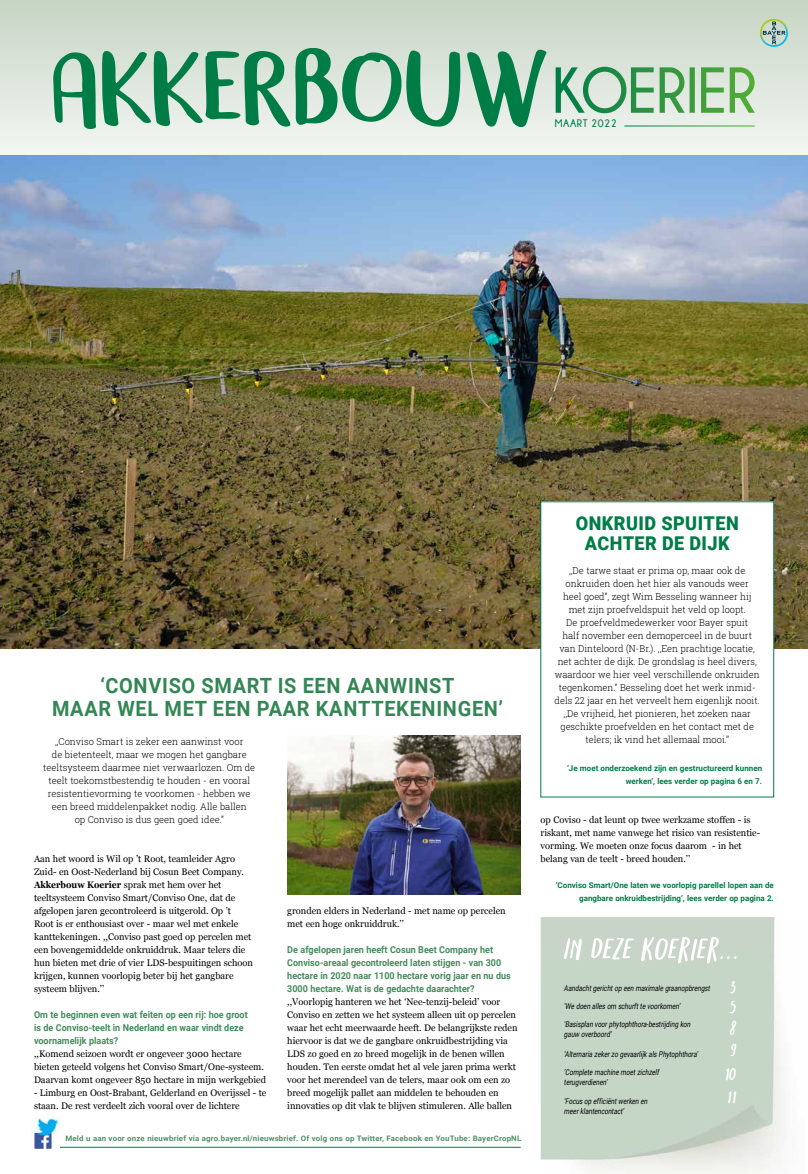
<style>
.page{position:relative;width:808px;height:1174px;background:#fff}
.page>*{position:absolute;margin:0;border:0;box-sizing:border-box;transform-origin:0 0}
.t1{font:700 21px/23px "Roboto";letter-spacing:.035em;color:#348655;text-align:center;scale:.95 1}
.t2{font:900 19px/20px "Roboto";letter-spacing:.025em;color:#007c47;text-align:center;scale:.95 1}
.t3{font:italic 15px "Semringah";color:#fff;scale:.8 1}
.t4{font:700 10.9px "Champagne&Limousines";letter-spacing:.05em;color:#007c47}
.t5{font:9.5px/13px "Georgia";color:#000}
.t6{font:300 9.5px/13px "Roboto Slab";color:#000;text-align:center}
.t7{font:700 9.5px/13px "Roboto";color:#448b5c;scale:.95 1}
.t8{font:italic 8px/10px "Roboto";color:#000;scale:.8 1}
.t9{font:700 8px/13px "Roboto";color:#007c47;text-align:right}
.t10{font:700 7.5px "Roboto";letter-spacing:.02em;color:#519164;scale:1.05 1}
.s1{font-weight:700}
.s2{font-family:"Semringah";font-size:15px;color:#fff}
</style>
<div class="page">
<hr style="left:48px;top:1147px;width:473px;height:1px;background:#007c47">
<svg style="left:0;top:0;width:808px;height:155px"></svg>
<img style="left:0;top:155px;width:808px;height:493px">
<svg style="left:760px;top:19px;width:28px;height:28px"></svg>
<div style="left:541px;top:502px;width:233px;height:295px;background:#fff"></div>
<div style="left:540px;top:501px;width:234px;height:296px;border:1px solid #007c47"></div>
<img style="left:31px;top:1118px;width:28px;height:30px">
<svg style="left:556px;top:67px;width:199px;height:46px;background:#9bc7a1"></svg>
<svg style="left:53px;top:48px;width:407px;height:81px;background:#87bda2"></svg>
<svg style="left:467px;top:50px;width:79px;height:77px;background:#78b699"></svg>
<hr style="left:624px;top:126px;width:131px;height:1px;background:#fff">
<img style="left:541px;top:917px;width:242px;height:254px">
<svg style="left:564px;top:937px;width:173px;height:26px"></svg>
<img style="left:287px;top:735px;width:234px;height:160px">
<p class="t4" style="left:555px;top:117px;width:64px">MAART 2022</p>
<h1 class="t1" style="left:52px;top:673px;width:476px">‘CONVISO SMART IS EEN AANWINST<br>MAAR WEL MET EEN PAAR KANTTEKENINGEN’</h1>
<p class="t6" style="left:43px;top:735px;width:214px">,,Conviso Smart is zeker een aanwinst voor<br>de bietenteelt, maar we mogen het gangbare teeltsysteem daarmee niet verwaarlozen. Om de teelt toekomstbestendig te houden - en vooral resistentievorming te voorkomen - hebben we een breed middelenpakket nodig. Alle ballen<br>op Conviso is dus geen goed idee.’’</p>
<p class="t5" style="left:34px;top:851px;width:221px">Aan het woord is Wil op ’t Root, teamleider Agro Zuid- en Oost-Nederland bij Cosun Beet Company.<br><span class="s1">Akkerbouw Koerier</span> sprak met hem over het teeltsysteem Conviso Smart/Conviso One, dat de afgelopen jaren gecontroleerd is uitgerold. Op ’t Root is er enthousiast over - maar wel met enkele kanttekeningen. ,,Conviso past goed op percelen met een bovengemiddelde onkruiddruk. Maar telers die hun bieten met drie of vier LDS-bespuitingen schoon krijgen, kunnen voorlopig beter bij het gangbare systeem blijven.’’</p>
<p class="t7" style="left:34px;top:1007px;width:226px">Om te beginnen even wat feiten op een rij: hoe groot is de Conviso-teelt in Nederland en waar vindt deze voornamelijk plaats?</p>
<p class="t5" style="left:34px;top:1046px;width:233px">,,Komend seizoen wordt er ongeveer 3000 hectare bieten geteeld volgens het Conviso Smart/One-systeem.<br>Daarvan komt ongeveer 850 hectare in mijn werkgebied</p>
<p class="t5" style="left:34px;top:1085px;width:234px">- Limburg en Oost-Brabant, Gelderland en Overijssel - te staan. De rest verdeelt zich vooral over de lichtere</p>
<p class="t5" style="left:287px;top:903px;width:220px">gronden elders in Nederland - met name op percelen met een hoge onkruiddruk.’’</p>
<p class="t7" style="left:287px;top:942px;width:237px">De afgelopen jaren heeft Cosun Beet Company het Conviso-areaal gecontroleerd laten stijgen - van 300 hectare in 2020 naar 1100 hectare vorig jaar en nu dus 3000 hectare. Wat is de gedachte daarachter?</p>
<p class="t5" style="left:287px;top:994px;width:232px">,,Voorlopig hanteren we het ‘Nee-tenzij-beleid’ voor Conviso en zetten we het systeem alleen uit op percelen waar het echt meerwaarde heeft. De belangrijkste reden hiervoor is dat we de gangbare onkruidbestrijding via LDS zo goed en zo breed mogelijk in de benen willen houden. Ten eerste omdat het al vele jaren prima werkt voor het merendeel van de telers, maar ook om een zo breed mogelijk pallet aan middelen te behouden en innovaties op dit vlak te blijven stimuleren. Alle ballen</p>
<p class="t10" style="left:66px;top:1133px;width:435px">Meld u aan voor onze nieuwbrief via agro.bayer.nl/nieuwsbrief. Of volg ons op Twitter, Facebook en YouTube: BayerCropNL</p>
<h2 class="t2" style="left:576px;top:513px;width:173px">ONKRUID SPUITEN<br>ACHTER DE DIJK</h2>
<p class="t6" style="left:554px;top:564px;width:207px">,,De tarwe staat er prima op, maar ook de onkruiden doen het hier als vanouds weer<br>heel goed’’, zegt Wim Besseling wanneer hij met zijn proefveldspuit het veld op loopt.<br>De proefveldmedewerker voor Bayer spuit<br>half november een demoperceel in de buurt van Dinteloord (N-Br.). ,,Een prachtige locatie, net achter de dijk. De grondslag is heel divers, waardoor we hier veel verschillende onkruiden tegenkomen.’’ Besseling doet het werk inmid&shy;dels 22 jaar en het verveelt hem eigenlijk nooit. ,,De vrijheid, het pionieren, het zoeken naar geschikte proefvelden en het contact met de telers; ik vind het allemaal mooi.’’</p>
<p class="t9" style="left:567px;top:761px;width:197px">‘Je moet onderzoekend zijn en gestructureerd kunnen werken’, lees verder op pagina 6 en 7.</p>
<p class="t5" style="left:540px;top:812px;width:221px">op Coviso - dat leunt op twee werkzame stoffen - is riskant, met name vanwege het risico van resistentie&shy;vorming. We moeten onze focus daarom - in het belang van de teelt - breed houden.’’</p>
<p class="t9" style="left:556px;top:878px;width:220px">‘Conviso Smart/One laten we voorlopig parellel lopen aan de gangbare onkruidbestrijding’, lees verder op pagina 2.</p>
<p class="t8" style="left:564px;top:983px;width:218px">Aandachtgerichtop een maximale graanopbrengst <span class="s2">3</span></p>
<p class="t8" style="left:564px;top:1001px;width:149px">‘We doen alles om schurftte voorkomen’</p>
<h3 class="t3" style="left:729px;top:999px;width:12px">5</h3>
<p class="t8" style="left:564px;top:1019px;width:162px">'Basisplan voorphytophthora-bestrijding kon gauw overboord’</p>
<h3 class="t3" style="left:729px;top:1020px;width:12px">8</h3>
<p class="t8" style="left:564px;top:1049px;width:171px">‘Alternaria zekerzo gevaarlijk als Phytophthora’</p>
<h3 class="t3" style="left:730px;top:1042px;width:11px">9</h3>
<p class="t8" style="left:564px;top:1067px;width:122px">‘Complete machine moetzichzelf terugverdienen’</p>
<h3 class="t3" style="left:725px;top:1066px;width:17px">10</h3>
<p class="t8" style="left:564px;top:1096px;width:108px">‘Focus op efficiëntwerken en</p>
<h3 class="t3" style="left:727px;top:1089px;width:14px">11</h3>
<p class="t8" style="left:564px;top:1106px;width:79px">meerklantencontact’</p>
</div>
